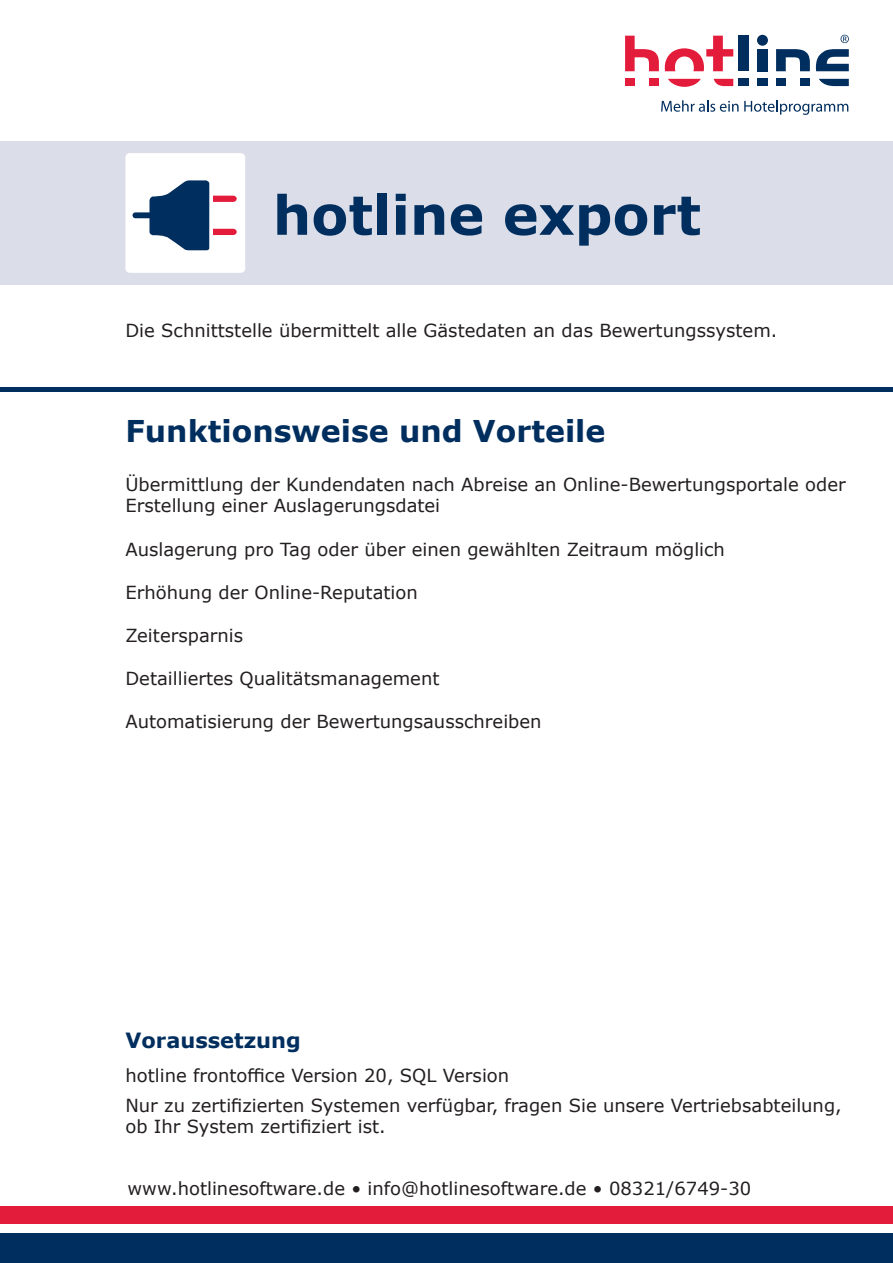
<style>
.page{position:relative;width:893px;height:1263px;background:#fff}
.page>*{position:absolute;margin:0;border:0;box-sizing:border-box;transform-origin:0 0}
.t1{font:700 54px "Verdana";color:#002e5e}
.t2{font:700 30px "Verdana";color:#002e5e}
.t3{font:700 21px "Verdana";color:#002e5e}
.t4{font:18px/21.6px "Verdana";color:#231f20}
</style>
<div class="page">
<div style="left:0;top:1233px;width:893px;height:30px;background:#002e5e"></div>
<div style="left:0;top:1206px;width:893px;height:17px;background:#e41c3b"></div>
<svg style="left:816px;top:49px;width:33px;height:22px"></svg>
<svg style="left:819px;top:79px;width:30px;height:7px"></svg>
<svg style="left:776px;top:49px;width:34px;height:22px"></svg>
<div style="left:800px;top:79px;width:10px;height:7px;background:#002e5e"></div>
<div style="left:776px;top:79px;width:10px;height:7px;background:#002e5e"></div>
<div style="left:757px;top:79px;width:10px;height:7px;background:#002e5e"></div>
<div style="left:757px;top:49px;width:10px;height:22px;background:#002e5e"></div>
<div style="left:739px;top:79px;width:10px;height:7px;background:#002e5e"></div>
<div style="left:739px;top:36px;width:10px;height:35px;background:#002e5e"></div>
<svg style="left:714px;top:79px;width:19px;height:7px"></svg>
<svg style="left:668px;top:79px;width:33px;height:8px"></svg>
<svg style="left:665px;top:36px;width:68px;height:35px"></svg>
<div style="left:649px;top:79px;width:10px;height:7px;background:#e41c3b"></div>
<svg style="left:625px;top:36px;width:34px;height:35px"></svg>
<div style="left:625px;top:79px;width:10px;height:7px;background:#e41c3b"></div>
<div style="left:757px;top:35px;width:11px;height:11px;background:#002e5e;border-radius:50%"></div>
<svg style="left:661px;top:100px;width:187px;height:15px"></svg>
<svg style="left:840px;top:35px;width:9px;height:8px"></svg>
<div style="left:0;top:387px;width:893px;height:5px;background:#002e5e"></div>
<div style="left:0;top:142px;width:893px;height:143px;background:#dbdde9"></div>
<div style="left:125px;top:153px;width:120px;height:120px;background:#fff;border-radius:4px"></div>
<div style="left:133px;top:212px;width:27px;height:6px;background:#002e5e;border-radius:3px"></div>
<svg style="left:149px;top:180px;width:88px;height:70px"></svg>
<p class="t1" style="left:273px;top:177px;width:430px">hotline export</p>
<p class="t4" style="left:125px;top:319px;width:653px">Die Schnittstelle übermittelt alle Gästedaten an das Bewertungssystem.</p>
<p class="t2" style="left:125px;top:410px;width:482px">Funktionsweise und Vorteile</p>
<p class="t4" style="left:125px;top:473px;width:722px">Übermittlung der Kundendaten nach Abreise an Online-Bewertungsportale oder<br>Erstellung einer Auslagerungsdatei</p>
<p class="t4" style="left:125px;top:538px;width:601px">Auslagerung pro Tag oder über einen gewählten Zeitraum möglich</p>
<p class="t4" style="left:125px;top:581px;width:294px">Erhöhung der Online-Reputation</p>
<p class="t4" style="left:125px;top:624px;width:119px">Zeitersparnis</p>
<p class="t4" style="left:125px;top:668px;width:316px">Detailliertes Qualitätsmanagement</p>
<p class="t4" style="left:125px;top:711px;width:418px">Automatisierung der Bewertungsausschreiben</p>
<p class="t3" style="left:125px;top:1026px;width:177px">Voraussetzung</p>
<p class="t4" style="left:125px;top:1064px;width:385px">hotline frontoffice Version 20, SQL Version</p>
<p class="t4" style="left:125px;top:1094px;width:718px">Nur zu zertifizierten Systemen verfügbar, fragen Sie unsere Vertriebsabteilung,</p>
<p class="t4" style="left:125px;top:1115px;width:262px">ob Ihr System zertifiziert ist.</p>
<p class="t4" style="left:128px;top:1177px;width:625px">www.hotlinesoftware.de • info@hotlinesoftware.de • 08321/6749-30</p>
</div>
